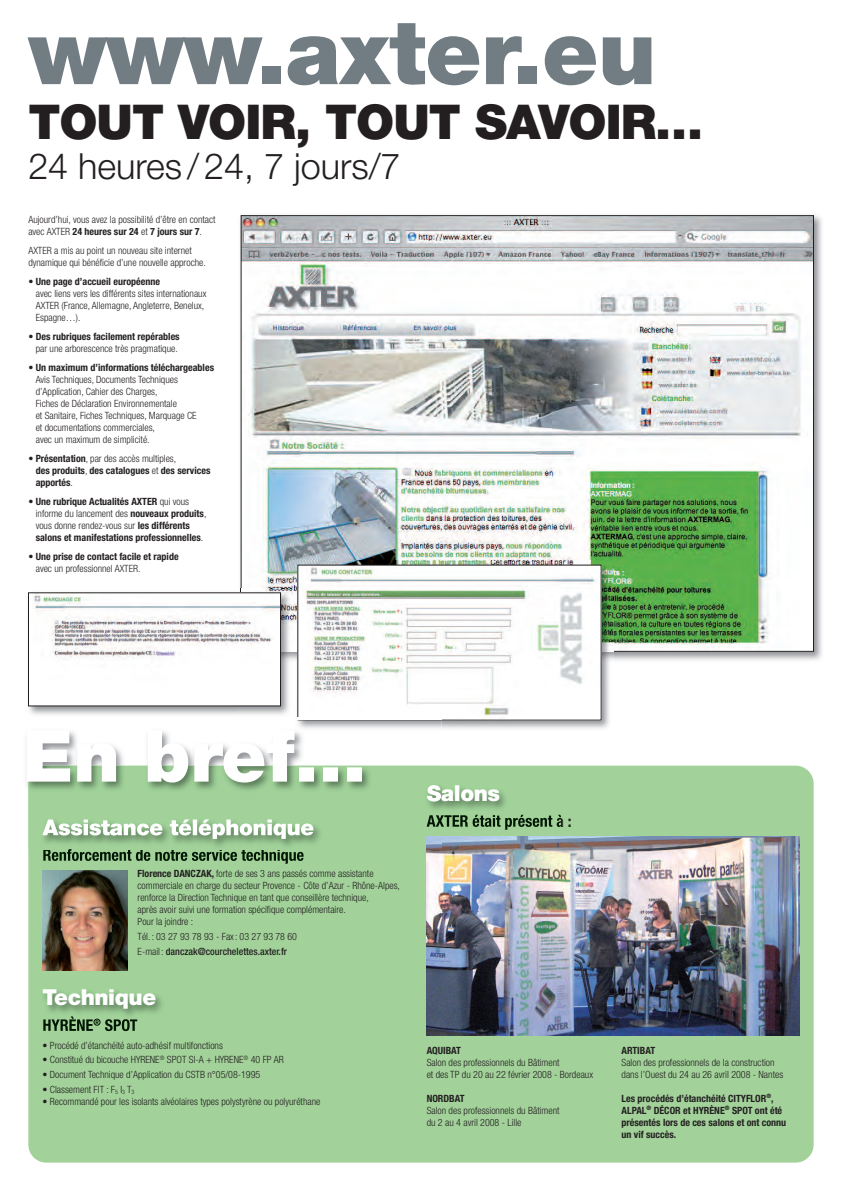
<style>
.page{position:relative;width:842px;height:1191px;background:#fff}
.page>*{position:absolute;margin:0;border:0;box-sizing:border-box;transform-origin:0 0}
.t1{font:900 90px "Helvetica Neue";letter-spacing:-.01em;color:#717d83}
.t2{font:900 72px "Helvetica Neue";color:#fff}
.t3{font:900 48px "Helvetica Neue";letter-spacing:-.02em;color:#231f20}
.t4{font:300 36px "Helvetica Neue";color:#231f20}
.t5{font:900 22px "Helvetica Neue";letter-spacing:-.02em;color:#fff}
.t6{font:300 condensed 10px/12px "Helvetica Neue";color:#231f20}
.t7{font:700 condensed 10px/12px "Helvetica Neue";color:#231f20}
.s1{font-weight:700}
.s2{font-weight:300}
.s3{font-weight:500}
.s4{font-size:6px}
</style>
<div class="page">
<div style="left:28px;top:765px;width:786px;height:397px;background:#a2d29a;border-radius:18px"></div>
<img style="left:240px;top:215px;width:582px;height:445px">
<img style="left:243px;top:217px;width:569px;height:432px">
<img style="left:28px;top:588px;width:265px;height:127px">
<img style="left:30px;top:594px;width:249px;height:110px">
<div style="left:28px;top:592px;width:253px;height:114px;border:1px solid #231f20"></div>
<img style="left:293px;top:560px;width:320px;height:169px">
<img style="left:300px;top:567px;width:299px;height:151px">
<img style="left:43px;top:870px;width:85px;height:101px">
<img style="left:441px;top:787px;width:119px;height:40px">
<img style="left:441px;top:814px;width:98px;height:14px">
<img style="left:150px;top:850px;width:154px;height:12px">
<img style="left:43px;top:849px;width:107px;height:12px">
<img style="left:43px;top:990px;width:119px;height:42px">
<img style="left:43px;top:1016px;width:50px;height:14px">
<svg style="left:93px;top:1018px;width:8px;height:7px"></svg>
<img style="left:105px;top:1019px;width:32px;height:12px">
<img style="left:427px;top:836px;width:372px;height:199px">
<img style="left:26px;top:731px;width:276px;height:56px">
<img style="left:28px;top:765px;width:413px;height:84px">
<img style="left:293px;top:717px;width:148px;height:15px">
<img style="left:298px;top:717px;width:143px;height:3px">
<img style="left:427px;top:785px;width:14px;height:16px">
<img style="left:42px;top:819px;width:167px;height:16px">
<img style="left:427px;top:836px;width:14px;height:13px">
<h1 class="t1" style="left:28px;top:20px;width:629px">www.axter.eu</h1>
<h3 class="t3" style="left:28px;top:105px;width:676px">TOUT VOIR, TOUT SAVOIR…</h3>
<h3 class="t4" style="left:28px;top:153px;width:374px">24 heures /24, 7 jours/7</h3>
<p class="t6" style="left:28px;top:214px;width:189px">Aujourd’hui, vous avez la possibilité d’être en contact avec AXTER <span class="s1">24 heures sur 24</span> et <span class="s1">7 jours sur 7</span>.</p>
<p class="t6" style="left:28px;top:245px;width:179px">AXTER a mis au point un nouveau site internet dynamique qui bénéficie d’une nouvelle approche.</p>
<p class="t6" style="left:36px;top:276px;width:172px;text-indent:-7px">• <span class="s1">Une page d’accueil européenne<br></span>avec liens vers les différents sites internationaux AXTER (France, Allemagne, Angleterre, Benelux, Espagne…).</p>
<p class="t6" style="left:28px;top:331px;width:153px;text-align:center">• <span class="s1">Des rubriques facilement repérables </span>par une arborescence très pragmatique.</p>
<p class="t6" style="left:36px;top:362px;width:180px;text-indent:-7px">• <span class="s1">Un maximum d’informations téléchargeables </span>Avis Techniques, Documents Techniques d’Application, Cahier des Charges,<br>Fiches de Déclaration Environnementale<br>et Sanitaire, Fiches Techniques, Marquage CE<br>et documentations commerciales,<br>avec un maximum de simplicité.</p>
<p class="t7" style="left:36px;top:453px;width:176px;text-indent:-7px"><span class="s2">•</span> Présentation<span class="s2">, par des accès multiples,<br></span>des produits<span class="s2">,</span> des catalogues <span class="s2">et</span> des services apportés<span class="s2">.</span></p>
<p class="t7" style="left:36px;top:496px;width:172px;text-indent:-7px"><span class="s2">•</span> Une rubrique Actualités AXTER <span class="s2">qui vous informe du lancement des</span> nouveaux produits<span class="s2">, vous donne rendez-vous sur</span> les différents salons et manifestations professionnelles<span class="s2">.</span></p>
<p class="t7" style="left:36px;top:552px;width:144px;text-indent:-7px"><span class="s2">•</span> Une prise de contact facile et rapide <span class="s2">avec un professionnel AXTER.</span></p>
<h2 class="t2" style="left:23px;top:730px;width:345px">En bref…</h2>
<p class="t6" style="left:138px;top:868px;width:264px"><span class="s1">Florence DANCZAK,</span> forte de ses 3 ans passés comme assistante commerciale en charge du secteur Provence - Côte d’Azur - Rhône-Alpes, renforce la Direction Technique en tant que conseillère technique,<br>après avoir suivi une formation spécifique complémentaire.<br>Pour la joindre :</p>
<p class="t6" style="left:138px;top:930px;width:161px;line-height:14.8px">Tél. : 03 27 93 78 93 - Fax: 03 27 93 78 60<br>E-mail : <span class="s3">danczak@courchelettes.axter.fr</span></p>
<h3 class="t5" style="left:43px;top:989px;width:115px">Technique</h3>
<p class="t6" style="left:43px;top:1039px;width:182px"><span class="s1">•</span> Procédé d’étanchéité auto-adhésif multifonctions</p>
<p class="t6" style="left:43px;top:1054px;width:243px">• Constitué du bicouche HYRENE<sup>®</sup> SPOT SI-A + HYRENE<sup>®</sup> 40 FP AR</p>
<p class="t6" style="left:43px;top:1069px;width:219px">• Document Technique d’Application du CSTB n°05/08-1995</p>
<p class="t6" style="left:43px;top:1084px;width:94px">• Classement FIT : F<span class="s4">5</span> I<span class="s4">3</span> T<span class="s4">3</span></p>
<p class="t6" style="left:43px;top:1096px;width:279px">• Recommandé pour les isolants alvéolaires types polystyrène ou polyuréthane</p>
<h3 class="t5" style="left:427px;top:785px;width:75px">Salons</h3>
<p class="t7" style="left:427px;top:1044px;width:36px">AQUIBAT</p>
<p class="t6" style="left:427px;top:1056px;width:168px">Salon des professionnels du Bâtiment<br>et des TP du 20 au 22 février 2008 - Bordeaux</p>
<p class="t7" style="left:427px;top:1092px;width:39px">NORDBAT</p>
<p class="t6" style="left:427px;top:1104px;width:134px">Salon des professionnels du Bâtiment du 2 au 4 avril 2008 - Lille</p>
<p class="t7" style="left:621px;top:1044px;width:35px">ARTIBAT</p>
<p class="t6" style="left:621px;top:1056px;width:163px">Salon des professionnels de la construction dans l’Ouest du 24 au 26 avril 2008 - Nantes</p>
<p class="t7" style="left:621px;top:1092px;width:166px">Les procédés d’étanchéité CITYFLOR<sup>®</sup>,<br>ALPAL<sup>®</sup> DÉCOR et HYRÈNE<sup>®</sup> SPOT ont été présentés lors de ces salons et ont connu un vif succès.</p>
</div>
